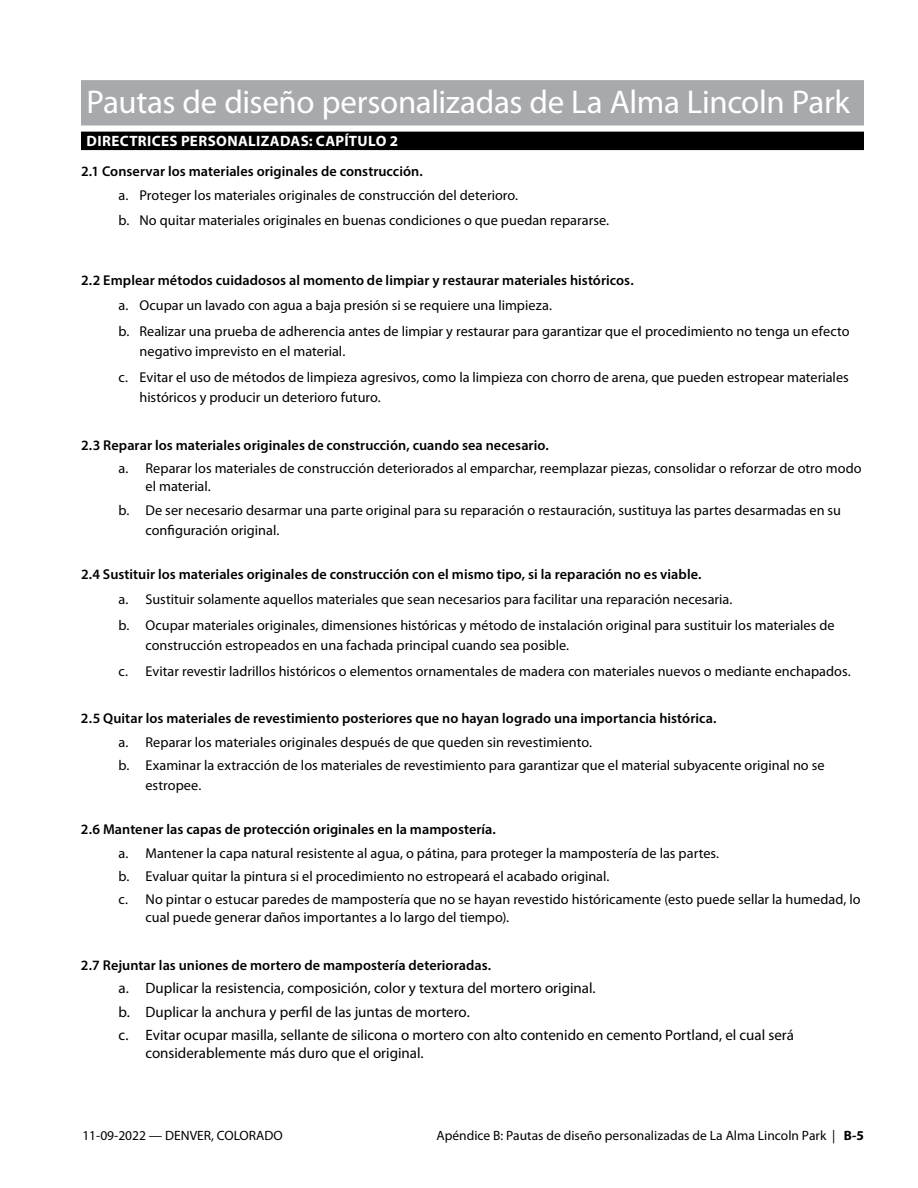
<style>
.page{position:relative;width:918px;height:1188px;background:#fff}
.page>*{position:absolute;margin:0;border:0;box-sizing:border-box;transform-origin:0 0}
.Head_1_-_Page_Titles{font:33px "Myriad Pro";letter-spacing:-.01em;color:#fff}
.la_alma_guidlene_bul{font:15px/18px "Myriad Pro";color:#000}
.Head_4_-_black_bar{font:700 15px "Myriad Pro";letter-spacing:.025em;color:#fff}
.la_alma_guidlene_bul-2{font:14.25px/20.2px "Myriad Pro";color:#000}
.la_Alma_guideline{font:600 14.25px "Myriad Pro";letter-spacing:.005em;color:#000}
.t1{font:13.5px "Myriad Pro";color:#000}
.s1{font-weight:700}
</style>
<div class="page">
<div style="left:81px;top:80px;width:783px;height:45px;background:#a7a9ac"></div>
<div style="left:81px;top:132px;width:783px;height:18px;background:#000"></div>
<h1 class="Head_1_-_Page_Titles" style="left:86px;top:82px;width:765px">Pautas de diseño personalizadas de La Alma Lincoln Park</h1>
<p class="Head_4_-_black_bar" style="left:87px;top:131px;width:313px">DIRECTRICES PERSONALIZADAS: CAPÍTULO 2</p>
<p class="la_Alma_guideline" style="left:81px;top:162px;width:343px">2.1 Conservar los materiales originales de construcción.</p>
<p class="la_alma_guidlene_bul-2" style="left:119px;top:185px;width:401px">a. Proteger los materiales originales de construcción del deterioro.</p>
<p class="la_alma_guidlene_bul-2" style="left:119px;top:210px;width:492px">b. No quitar materiales originales en buenas condiciones o que puedan repararse.</p>
<p class="la_Alma_guideline" style="left:81px;top:271px;width:554px">2.2 Emplear métodos cuidadosos al momento de limpiar y restaurar materiales históricos.</p>
<p class="la_alma_guidlene_bul-2" style="left:119px;top:295px;width:435px">a. Ocupar un lavado con agua a baja presión si se requiere una limpieza.</p>
<p class="la_alma_guidlene_bul-2" style="left:140px;top:321px;width:712px;text-indent:-21px">b. Realizar una prueba de adherencia antes de limpiar y restaurar para garantizar que el procedimiento no tenga un efecto negativo imprevisto en el material.</p>
<p class="la_alma_guidlene_bul-2" style="left:140px;top:367px;width:711px;text-indent:-21px">c. Evitar el uso de métodos de limpieza agresivos, como la limpieza con chorro de arena, que pueden estropear materiales históricos y producir un deterioro futuro.</p>
<p class="la_Alma_guideline" style="left:81px;top:436px;width:469px">2.3 Reparar los materiales originales de construcción, cuando sea necesario.</p>
<p class="la_alma_guidlene_bul-2" style="left:146px;top:459px;width:718px;line-height:18px;text-indent:-27px">a. Reparar los materiales de construcción deteriorados al emparchar, reemplazar piezas, consolidar o reforzar de otro modo el material.</p>
<p class="la_alma_guidlene_bul-2" style="left:146px;top:499px;width:697px;text-indent:-27px">b. De ser necesario desarmar una parte original para su reparación o restauración, sustituya las partes desarmadas en su configuración original.</p>
<p class="la_Alma_guideline" style="left:81px;top:565px;width:622px">2.4 Sustituir los materiales originales de construcción con el mismo tipo, si la reparación no es viable.</p>
<p class="la_alma_guidlene_bul-2" style="left:119px;top:589px;width:615px">a. Sustituir solamente aquellos materiales que sean necesarios para facilitar una reparación necesaria.</p>
<p class="la_alma_guidlene_bul-2" style="left:146px;top:615px;width:691px;text-indent:-27px">b. Ocupar materiales originales, dimensiones históricas y método de instalación original para sustituir los materiales de construcción estropeados en una fachada principal cuando sea posible.</p>
<p class="la_alma_guidlene_bul-2" style="left:119px;top:661px;width:734px">c. Evitar revestir ladrillos históricos o elementos ornamentales de madera con materiales nuevos o mediante enchapados.</p>
<p class="la_Alma_guideline" style="left:81px;top:709px;width:637px">2.5 Quitar los materiales de revestimiento posteriores que no hayan logrado una importancia histórica.</p>
<p class="la_alma_guidlene_bul-2" style="left:119px;top:732px;width:475px">a. Reparar los materiales originales después de que queden sin revestimiento.</p>
<p class="la_alma_guidlene_bul-2" style="left:146px;top:755px;width:681px;text-indent:-27px">b. Examinar la extracción de los materiales de revestimiento para garantizar que el material subyacente original no se estropee.</p>
<p class="la_Alma_guideline" style="left:81px;top:820px;width:416px">2.6 Mantener las capas de protección originales en la mampostería.</p>
<p class="la_alma_guidlene_bul-2" style="left:119px;top:842px;width:602px">a. Mantener la capa natural resistente al agua, o pátina, para proteger la mampostería de las partes.</p>
<p class="la_alma_guidlene_bul-2" style="left:119px;top:866px;width:493px">b. Evaluar quitar la pintura si el procedimiento no estropeará el acabado original.</p>
<p class="la_alma_guidlene_bul-2" style="left:146px;top:890px;width:717px;line-height:18px;text-indent:-27px">c. No pintar o estucar paredes de mampostería que no se hayan revestido históricamente (esto puede sellar la humedad, lo cual puede generar daños importantes a lo largo del tiempo).</p>
<p class="la_Alma_guideline" style="left:81px;top:956px;width:412px">2.7 Rejuntar las uniones de mortero de mampostería deterioradas.</p>
<p class="la_alma_guidlene_bul" style="left:119px;top:979px;width:479px">a. Duplicar la resistencia, composición, color y textura del mortero original.</p>
<p class="la_alma_guidlene_bul" style="left:119px;top:1002px;width:353px">b. Duplicar la anchura y perfil de las juntas de mortero.</p>
<p class="la_alma_guidlene_bul" style="left:146px;top:1026px;width:650px;text-indent:-27px">c. Evitar ocupar masilla, sellante de silicona o mortero con alto contenido en cemento Portland, el cual será considerablemente más duro que el original.</p>
<p class="t1" style="left:82px;top:1127px;width:202px">11-09-2022 — DENVER, COLORADO</p>
<p class="t1" style="left:437px;top:1127px;width:429px">Apéndice B: Pautas de diseño personalizadas de La Alma Lincoln Park | <span class="s1">B-5</span></p>
</div>
